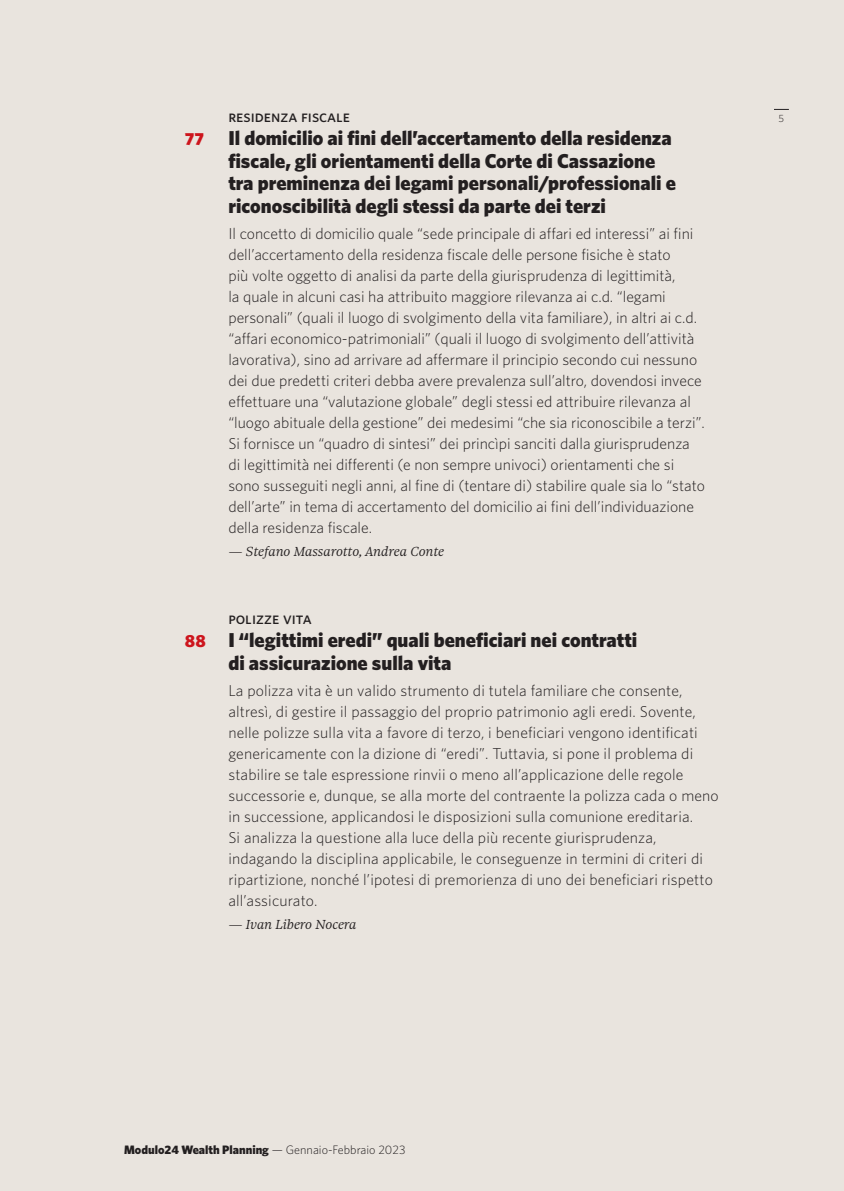
<style>
.page{position:relative;width:844px;height:1191px;background:#fff}
.page>*{position:absolute;margin:0;border:0;box-sizing:border-box;transform-origin:0 0}
.SOMM_2{font:900 20.12px/22.8px "Whitney";color:#231f20}
.SOMM_1{font:16.62px "Whitney Medium SC";color:#231f20}
.SOMM_3{font:16.62px "Whitney Medium SC";color:#231f20}
.SOMM_4{font:300 15.75px/21px "Whitney";color:#231f20}
.SOMM_3-2{font:italic 300 14px "Sole 24 Serif Text";color:#231f20}
.t1{font:900 12.25px "Whitney";color:#231f20}
.t2{font:300 10.5px "Whitney";color:#231f20}
.s1{font-size:17.5px;color:#cd151d}
.s2{font-weight:300}
</style>
<div class="page">
<div style="left:0;top:0;width:843px;height:1191px;background:#e9e4de"></div>
<svg style="left:774px;top:109px;width:14px;height:1px"></svg>
<p class="SOMM_1" style="left:228px;top:106px;width:123px">residenza fiscale</p>
<p class="SOMM_2" style="left:228px;top:126px;width:449px;text-indent:-43px"><span class="s1">77</span> Il domicilio ai fini dell’accertamento della residenza fiscale, gli orientamenti della Corte di Cassazione tra preminenza dei legami personali/professionali e riconoscibilità degli stessi da parte dei terzi</p>
<p class="SOMM_4" style="left:228px;top:223px;width:478px">Il concetto di domicilio quale “sede principale di affari ed interessi” ai fini dell’accertamento della residenza fiscale delle persone fisiche è stato<br>più volte oggetto di analisi da parte della giurisprudenza di legittimità,<br>la quale in alcuni casi ha attribuito maggiore rilevanza ai c.d. “legami personali” (quali il luogo di svolgimento della vita familiare), in altri ai c.d. “affari economico-patrimoniali” (quali il luogo di svolgimento dell’attività lavorativa), sino ad arrivare ad affermare il principio secondo cui nessuno dei due predetti criteri debba avere prevalenza sull’altro, dovendosi invece effettuare una “valutazione globale” degli stessi ed attribuire rilevanza al “luogo abituale della gestione” dei medesimi “che sia riconoscibile a terzi”.<br>Si fornisce un “quadro di sintesi” dei princìpi sanciti dalla giurisprudenza di legittimità nei differenti (e non sempre univoci) orientamenti che si sono susseguiti negli anni, al fine di (tentare di) stabilire quale sia lo “stato dell’arte” in tema di accertamento del domicilio ai fini dell’individuazione della residenza fiscale.</p>
<p class="SOMM_3-2" style="left:228px;top:543px;width:217px">— Stefano Massarotto, Andrea Conte</p>
<p class="SOMM_3" style="left:228px;top:608px;width:85px">polizze vita</p>
<p class="SOMM_2" style="left:228px;top:628px;width:410px;text-indent:-43px"><span class="s1">88</span> I “legittimi eredi” quali beneficiari nei contratti di assicurazione sulla vita</p>
<p class="SOMM_4" style="left:228px;top:679px;width:492px">La polizza vita è un valido strumento di tutela familiare che consente, altresì, di gestire il passaggio del proprio patrimonio agli eredi. Sovente, nelle polizze sulla vita a favore di terzo, i beneficiari vengono identificati genericamente con la dizione di “eredi”. Tuttavia, si pone il problema di stabilire se tale espressione rinvii o meno all’applicazione delle regole successorie e, dunque, se alla morte del contraente la polizza cada o meno in successione, applicandosi le disposizioni sulla comunione ereditaria.<br>Si analizza la questione alla luce della più recente giurisprudenza, indagando la disciplina applicabile, le conseguenze in termini di criteri di ripartizione, nonché l’ipotesi di premorienza di uno dei beneficiari rispetto all’assicurato.</p>
<p class="SOMM_3-2" style="left:228px;top:915px;width:130px">— Ivan Libero Nocera</p>
<p class="t2" style="left:778px;top:112px;width:7px">5</p>
<p class="t1" style="left:124px;top:1142px;width:283px">Modulo24 Wealth Planning <span class="s2">— Gennaio-Febbraio 2023</span></p>
</div>
